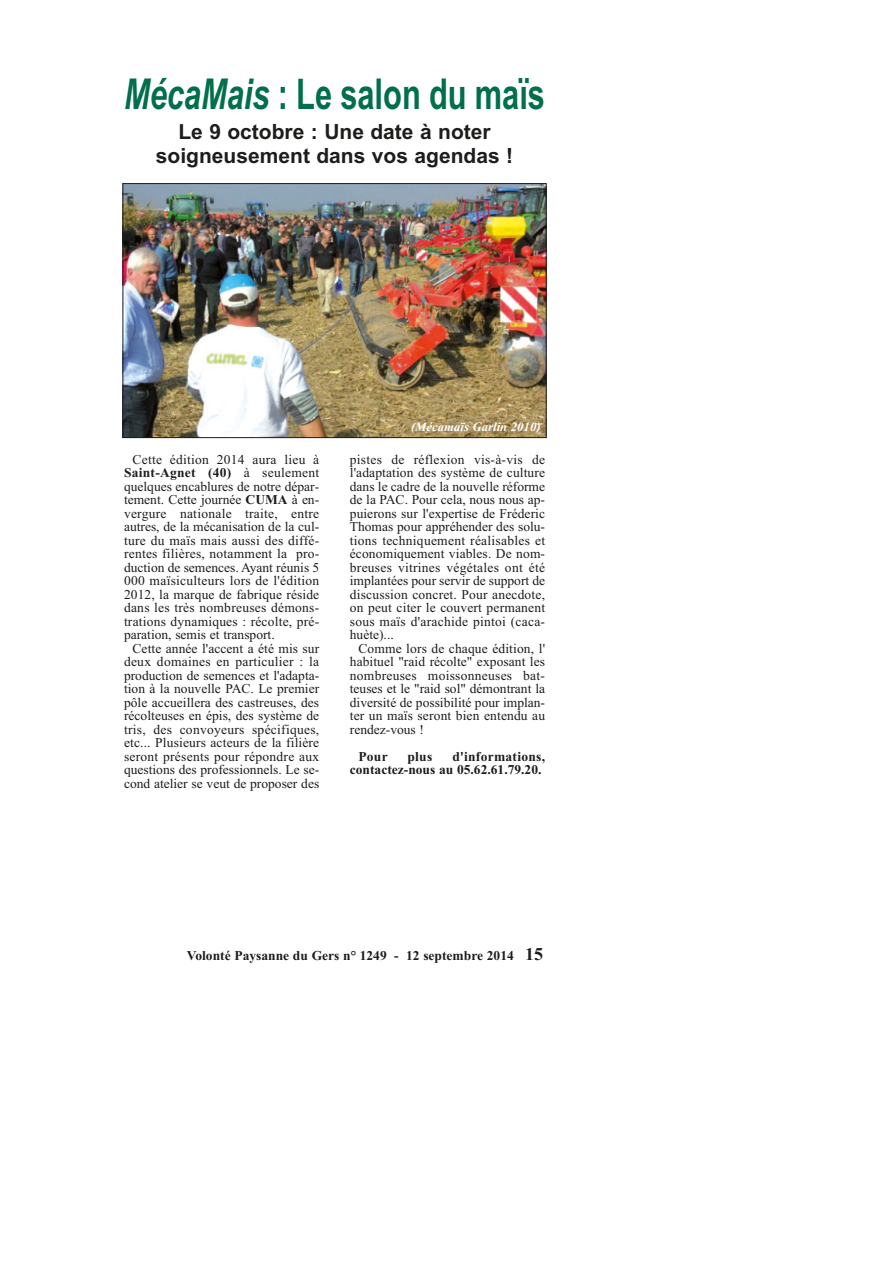
<style>
.page{position:relative;width:893px;height:1263px;background:#fff}
.page>*{position:absolute;margin:0;border:0;box-sizing:border-box;transform-origin:0 0}
.t1{font:700 42.6px "Arial";color:#006f4a;scale:.72 1}
.t2{font:700 21px/24px "Arial";color:#1d1d1b;text-align:center}
.t3{font:13.5px/13.5px "Times New Roman";color:#1d1d1b;text-align:justify}
.t4{font:700 13.5px/13.5px "Times New Roman";color:#1d1d1b;text-align:right}
.t5{font:italic 700 12.75px "Times New Roman";color:#fff}
.s1{font-style:italic}
.s2{font-weight:700}
.s3{font-size:18px}
</style>
<div class="page">
<img style="left:124px;top:185px;width:420px;height:251px">
<div style="left:122px;top:183px;width:424px;height:255px;border:1px solid #1d1d1b"></div>
<h1 class="t1" style="left:124px;top:79px;width:586px"><span class="s1">MécaMais</span> : Le salon du maïs</h1>
<h2 class="t2" style="left:156px;top:122px;width:359px">Le 9 octobre : Une date à noter soigneusement dans vos agendas !</h2>
<p class="t3" style="left:124px;top:454px;width:197px;text-indent:9px">Cette édition 2014 aura lieu à <span class="s2">Saint-Agnet (40)</span> à seulement quelques encablures de notre dépar&shy;tement. Cette journée <span class="s2">CUMA</span> à en&shy;vergure nationale traite, entre autres, de la mécanisation de la cul&shy;ture du maïs mais aussi des diffé&shy;rentes filières, notamment la pro&shy;duction de semences. Ayant réunis 5<br>000 maïsiculteurs lors de l'édition 2012, la marque de fabrique réside dans les très nombreuses démons&shy;trations dynamiques : récolte, pré&shy;paration, semis et transport.</p>
<p class="t3" style="left:124px;top:643px;width:197px;text-indent:9px">Cette année l'accent a été mis sur deux domaines en particulier : la production de semences et l'adapta&shy;tion à la nouvelle PAC. Le premier pôle accueillera des castreuses, des récolteuses en épis, des système de tris, des convoyeurs spécifiques, etc... Plusieurs acteurs de la filière seront présents pour répondre aux questions des professionnels. Le se&shy;cond atelier se veut de proposer des</p>
<p class="t5" style="left:411px;top:422px;width:131px">(Mécamaïs Garlin 2010)</p>
<p class="t3" style="left:350px;top:454px;width:197px">pistes de réflexion vis-à-vis de l'adaptation des système de culture dans le cadre de la nouvelle réforme de la PAC. Pour cela, nous nous ap&shy;puierons sur l'expertise de Fréderic Thomas pour appréhender des solu&shy;tions techniquement réalisables et économiquement viables. De nom&shy;breuses vitrines végétales ont été implantées pour servir de support de discussion concret. Pour anecdote, on peut citer le couvert permanent sous maïs d'arachide pintoi (caca&shy;huète)...</p>
<p class="t3" style="left:350px;top:643px;width:197px;text-indent:9px">Comme lors de chaque édition, l' habituel "raid récolte" exposant les nombreuses moissonneuses bat&shy;teuses et le "raid sol" démontrant la diversité de possibilité pour implan&shy;ter un maïs seront bien entendu au rendez-vous !</p>
<p class="t4" style="left:358px;top:751px;width:31px">Pour</p>
<p class="t4" style="left:407px;top:751px;width:26px">plus</p>
<p class="t4" style="left:350px;top:751px;width:197px">d'informations,<br>contactez-nous au 05.62.61.79.20.</p>
<p class="t4" style="left:187px;top:950px;width:357px">Volonté Paysanne du Gers n° 1249 - 12 septembre 2014 <span class="s3">15</span></p>
</div>
